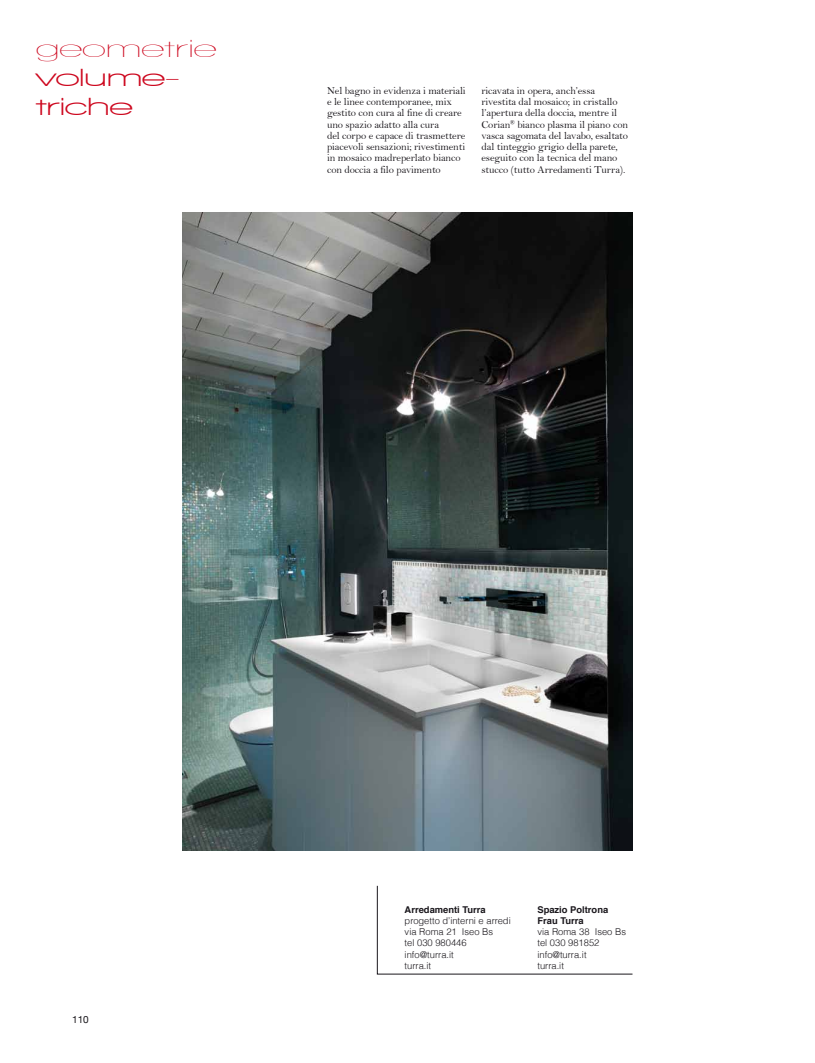
<style>
.page{position:relative;width:815px;height:1063px;background:#fff}
.page>*{position:absolute;margin:0;border:0;box-sizing:border-box;transform-origin:0 0}
.t1{font:700 25px/28.8px "Walkway Ultra Expand";letter-spacing:-.04em;color:#cd071e}
.t2{font:25px "Walkway Ultra Expand";letter-spacing:-.03em;color:#cd071e}
.t3{font:10.62px/11.2px "Bell";letter-spacing:-.01em;color:#1a171c}
.t4{font:10px "Helvetica Neue";color:#1a171c}
.t5{font:300 9.38px/11.2px "Helvetica";color:#1a171c}
.t6{font:700 9.38px/11.2px "Helvetica";color:#1a171c}
</style>
<div class="page">
<img style="left:182px;top:213px;width:450px;height:637px">
<svg style="left:377px;top:885px;width:256px;height:90px"></svg>
<h1 class="t2" style="left:35px;top:35px;width:183px">geometrie</h1>
<h1 class="t1" style="left:35px;top:63px;width:146px">volume&shy;triche</h1>
<p class="t3" style="left:327px;top:85px;width:140px">Nel bagno in evidenza i materiali e le linee contemporanee, mix gestito con cura al fine di creare uno spazio adatto alla cura<br>del corpo e capace di trasmettere piacevoli sensazioni; rivestimenti in mosaico madreperlato bianco con doccia a filo pavimento</p>
<p class="t3" style="left:482px;top:85px;width:148px">ricavata in opera, anch’essa rivestita dal mosaico; in cristallo l’apertura della doccia, mentre il Corian<sup>®</sup> bianco plasma il piano con vasca sagomata del lavabo, esaltato dal tinteggio grigio della parete, eseguito con la tecnica del mano stucco (tutto Arredamenti Turra).</p>
<p class="t4" style="left:72px;top:1014px;width:18px">110</p>
<p class="t6" style="left:405px;top:903px;width:83px">Arredamenti Turra</p>
<p class="t5" style="left:405px;top:915px;width:108px">progetto d’interni e arredi via Roma 21 Iseo Bs<br>tel 030 980446 info@turra.it<br>turra.it</p>
<p class="t6" style="left:537px;top:903px;width:72px">Spazio Poltrona<br>Frau Turra</p>
<p class="t5" style="left:537px;top:926px;width:90px">via Roma 38 Iseo Bs tel 030 981852 info@turra.it<br>turra.it</p>
</div>
